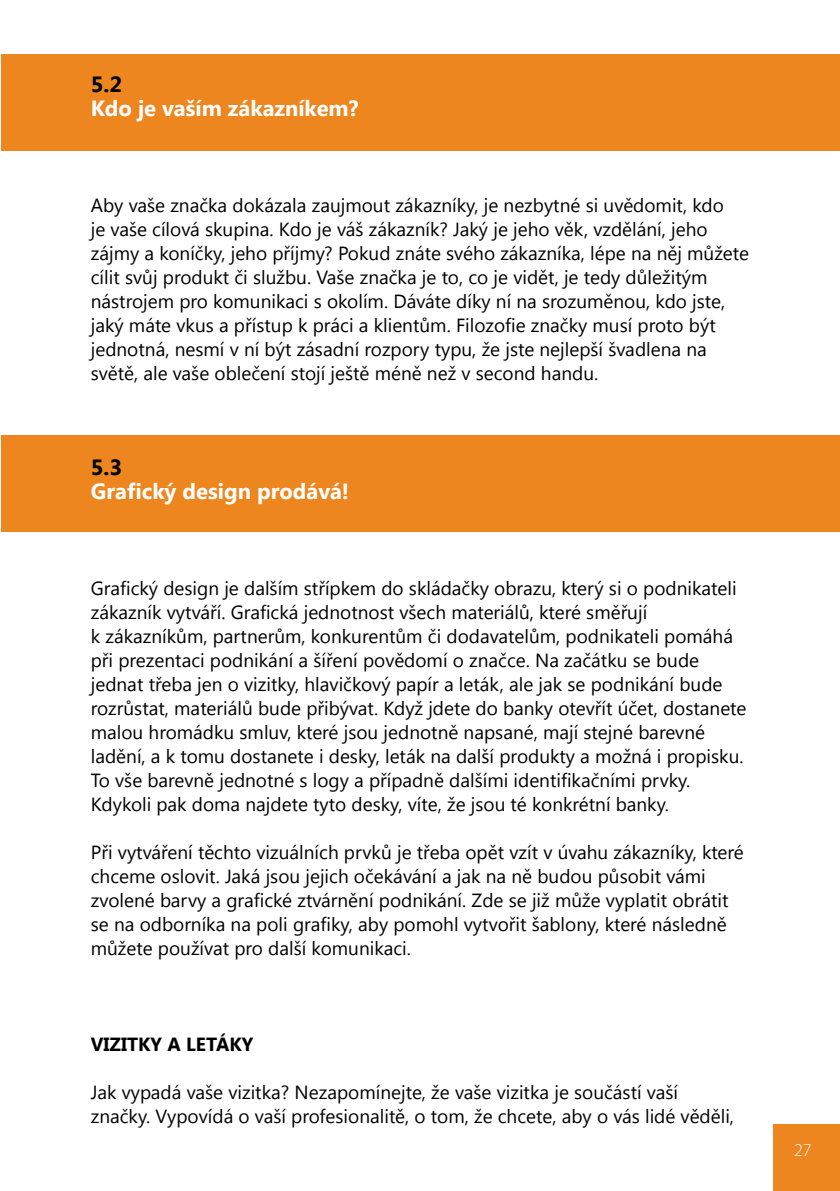
<style>
.page{position:relative;width:840px;height:1191px;background:#fff}
.page>*{position:absolute;margin:0;border:0;box-sizing:border-box;transform-origin:0 0}
.t1{font:700 22px "Segoe UI";color:#fff}
.t2{font:700 22px "Segoe UI";color:#000}
.t3{font:19px/24px "Segoe UI";color:#000}
.t4{font:700 19px "Segoe UI";color:#000}
.t5{font:300 18px "Myriad Pro";color:#fff}
</style>
<div class="page">
<div style="left:2px;top:54px;width:837px;height:96px;background:#ed861e"></div>
<div style="left:2px;top:436px;width:837px;height:96px;background:#ed861e"></div>
<div style="left:772px;top:1124px;width:67px;height:67px;background:#ed861e"></div>
<p class="t2" style="left:91px;top:69px;width:33px">5.2</p>
<p class="t1" style="left:91px;top:93px;width:269px">Kdo je vaším zákazníkem?</p>
<p class="t3" style="left:91px;top:192px;width:659px">Aby vaše značka dokázala zaujmout zákazníky, je nezbytné si uvědomit, kdo<br>je vaše cílová skupina. Kdo je váš zákazník? Jaký je jeho věk, vzdělání, jeho zájmy a koníčky, jeho příjmy? Pokud znáte svého zákazníka, lépe na něj můžete cílit svůj produkt či službu. Vaše značka je to, co je vidět, je tedy důležitým nástrojem pro komunikaci s okolím. Dáváte díky ní na srozuměnou, kdo jste, jaký máte vkus a přístup k práci a klientům. Filozofie značky musí proto být jednotná, nesmí v ní být zásadní rozpory typu, že jste nejlepší švadlena na světě, ale vaše oblečení stojí ještě méně než v second handu.</p>
<p class="t2" style="left:91px;top:452px;width:33px">5.3</p>
<p class="t1" style="left:91px;top:476px;width:259px">Grafický design prodává!</p>
<p class="t3" style="left:91px;top:575px;width:656px">Grafický design je dalším střípkem do skládačky obrazu, který si o podnikateli zákazník vytváří. Grafická jednotnost všech materiálů, které směřují<br>k zákazníkům, partnerům, konkurentům či dodavatelům, podnikateli pomáhá při prezentaci podnikání a šíření povědomí o značce. Na začátku se bude jednat třeba jen o vizitky, hlavičkový papír a leták, ale jak se podnikání bude rozrůstat, materiálů bude přibývat. Když jdete do banky otevřít účet, dostanete malou hromádku smluv, které jsou jednotně napsané, mají stejné barevné ladění, a k tomu dostanete i desky, leták na další produkty a možná i propisku.<br>To vše barevně jednotné s logy a případně dalšími identifikačními prvky.<br>Kdykoli pak doma najdete tyto desky, víte, že jsou té konkrétní banky.</p>
<p class="t3" style="left:91px;top:839px;width:654px">Při vytváření těchto vizuálních prvků je třeba opět vzít v úvahu zákazníky, které chceme oslovit. Jaká jsou jejich očekávání a jak na ně budou působit vámi zvolené barvy a grafické ztvárnění podnikání. Zde se již může vyplatit obrátit se na odborníka na poli grafiky, aby pomohl vytvořit šablony, které následně můžete používat pro další komunikaci.</p>
<p class="t4" style="left:91px;top:1030px;width:164px">VIZITKY A LETÁKY</p>
<p class="t3" style="left:91px;top:1079px;width:644px">Jak vypadá vaše vizitka? Nezapomínejte, že vaše vizitka je součástí vaší značky. Vypovídá o vaší profesionalitě, o tom, že chcete, aby o vás lidé věděli,</p>
<p class="t5" style="left:793px;top:1140px;width:19px">27</p>
</div>
